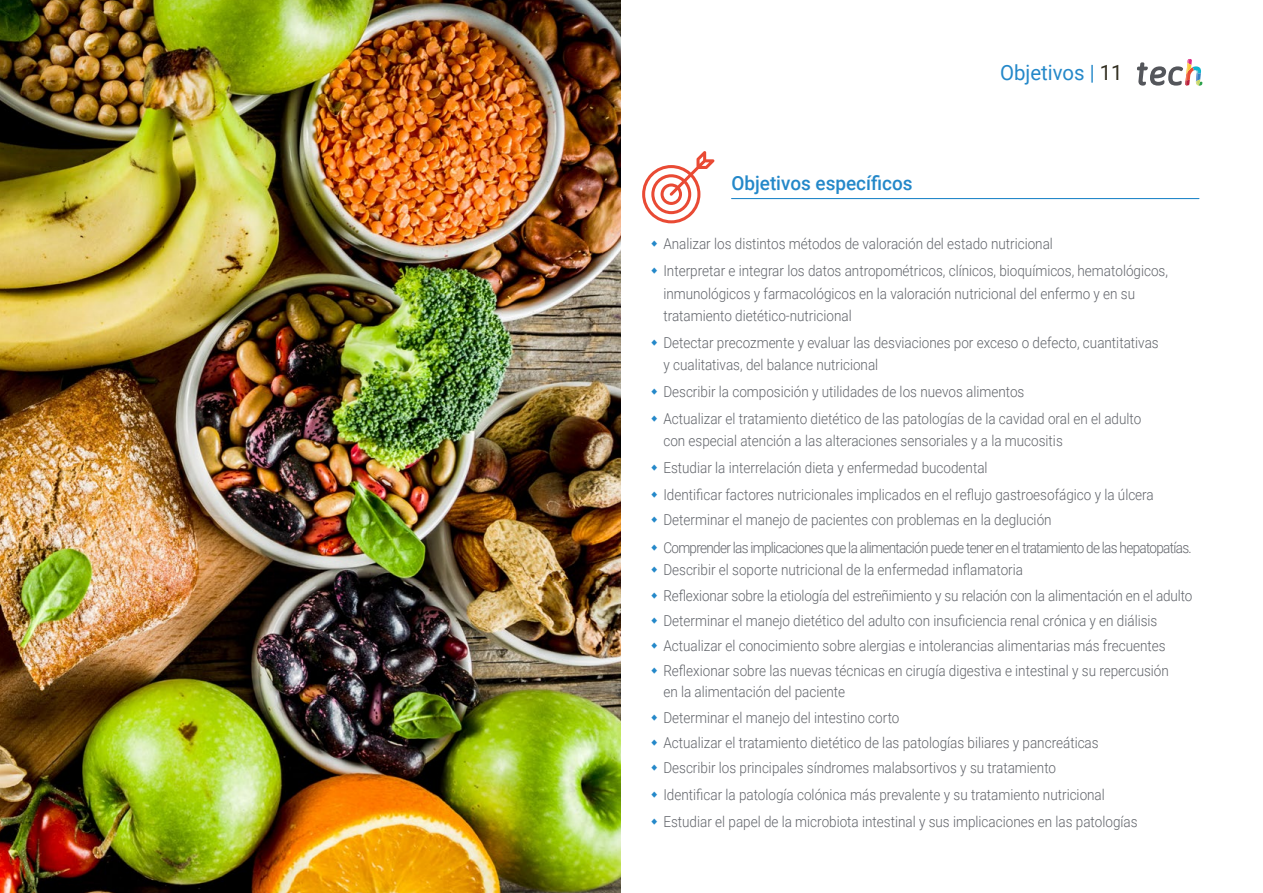
<style>
.page{position:relative;width:1263px;height:893px;background:#fff}
.page>*{position:absolute;margin:0;border:0;box-sizing:border-box;transform-origin:0 0}
.t1{font:21px "Roboto";color:#2488c9}
.t2{font:500 19.5px "Roboto";color:#2488c9}
.t3{font:300 15px/25.2px "Roboto";color:#61646a;scale:.9 1}
.t4{font:300 15px/27.5px "Roboto";letter-spacing:-.05em;color:#61646a;scale:.9 1}
.s1{color:#312e20}
</style>
<div class="page">
<svg style="left:642px;top:151px;width:72px;height:72px"></svg>
<hr style="left:731px;top:198px;width:468px;height:1px;background:#2488c9">
<svg style="left:1137px;top:59px;width:65px;height:27px"></svg>
<img style="left:0;top:0;width:621px;height:893px">
<h2 class="t2" style="left:731px;top:170px;width:183px">Objetivos específicos</h2>
<h1 class="t1" style="left:1000px;top:57px;width:124px">Objetivos | <span class="s1">11</span></h1>
<p class="t3" style="left:663px;top:230px;width:562px;line-height:26.7px">Analizar los distintos métodos de valoración del estado nutricional<br>Interpretar e integrar los datos antropométricos, clínicos, bioquímicos, hematológicos,</p>
<p class="t3" style="left:663px;top:281px;width:526px;line-height:22.5px">inmunológicos y farmacológicos en la valoración nutricional del enfermo y en su tratamiento dietético-nutricional</p>
<p class="t3" style="left:663px;top:331px;width:552px;line-height:22.5px">Detectar precozmente y evaluar las desviaciones por exceso o defecto, cuantitativas y cualitativas, del balance nutricional</p>
<p class="t3" style="left:663px;top:378px;width:532px;line-height:26.7px">Describir la composición y utilidades de los nuevos alimentos<br>Actualizar el tratamiento dietético de las patologías de la cavidad oral en el adulto</p>
<p class="t3" style="left:663px;top:427px;width:546px;line-height:26.7px">con especial atención a las alteraciones sensoriales y a la mucositis<br>Estudiar la interrelación dieta y enfermedad bucodental<br>Identificar factores nutricionales implicados en el reflujo gastroesofágico y la úlcera</p>
<p class="t4" style="left:663px;top:505px;width:589px">Determinar el manejo de pacientes con problemas en la deglución<br>Comprender las implicaciones que la alimentación puede tener en el tratamiento de las hepatopatías.</p>
<p class="t3" style="left:663px;top:557px;width:589px">Describir el soporte nutricional de la enfermedad inflamatoria<br>Reflexionar sobre la etiología del estreñimiento y su relación con la alimentación en el adulto Determinar el manejo dietético del adulto con insuficiencia renal crónica y en diálisis Actualizar el conocimiento sobre alergias e intolerancias alimentarias más frecuentes Reflexionar sobre las nuevas técnicas en cirugía digestiva e intestinal y su repercusión</p>
<p class="t3" style="left:663px;top:679px;width:485px">en la alimentación del paciente<br>Determinar el manejo del intestino corto<br>Actualizar el tratamiento dietético de las patologías biliares y pancreáticas Describir los principales síndromes malabsortivos y su tratamiento</p>
<p class="t3" style="left:663px;top:781px;width:528px;line-height:26.7px">Identificar la patología colónica más prevalente y su tratamiento nutricional<br>Estudiar el papel de la microbiota intestinal y sus implicaciones en las patologías</p>
</div>
